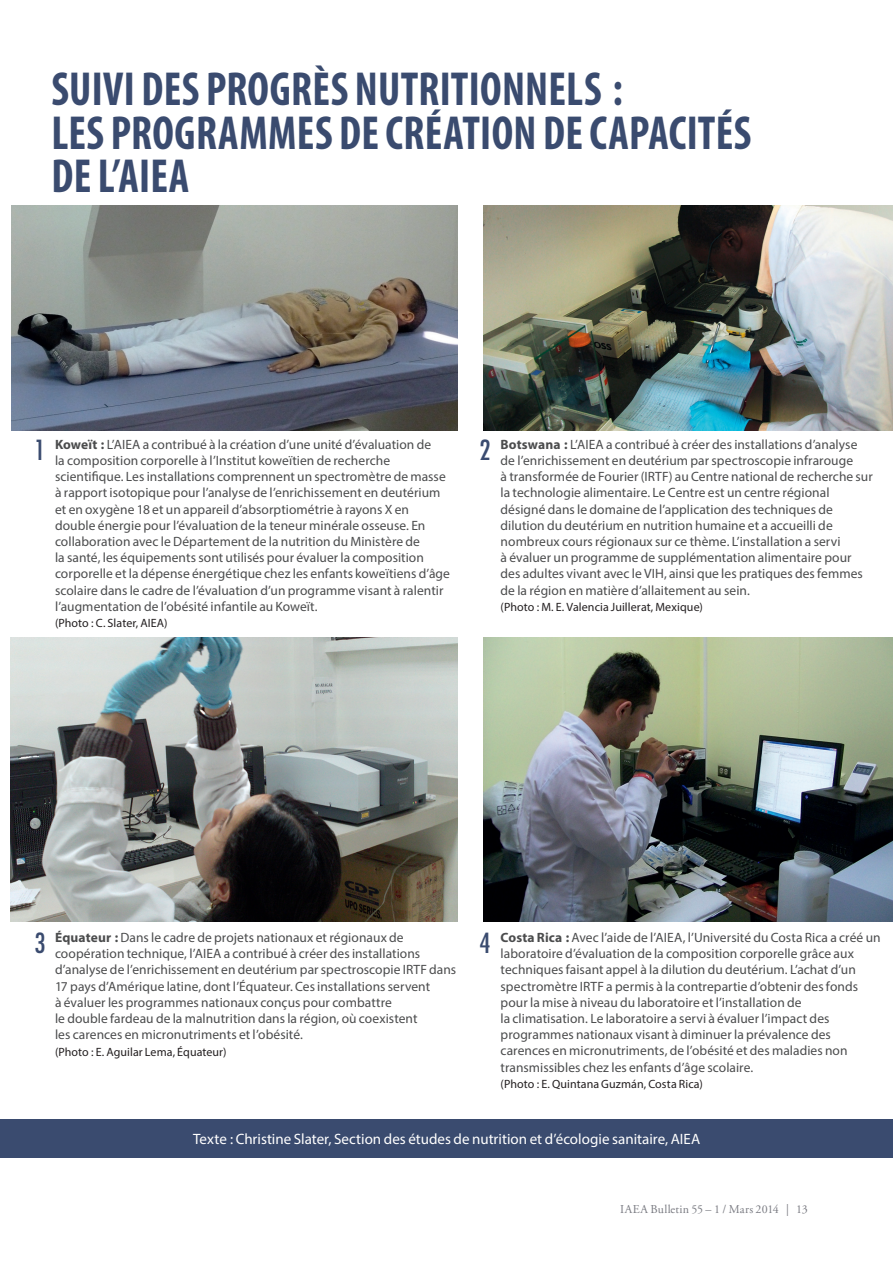
<style>
.page{position:relative;width:893px;height:1263px;background:#fff}
.page>*{position:absolute;margin:0;border:0;box-sizing:border-box;transform-origin:0 0}
.t1{font:700 condensed 48px/43.5px "Myriad Pro";letter-spacing:.005em;color:#3a4b6f;scale:.93 1}
.t2{font:condensed 27px "Futura";color:#3a4b6f}
.t3{font:15px "Myriad Pro";color:#fff}
.t4{font:13.5px/16.2px "Myriad Pro";letter-spacing:.005em;color:#4b4c4d}
.t5{font:12px "Myriad Pro";letter-spacing:.005em;color:#231f20}
.t6{font:12px "Adobe Garamond Pro";letter-spacing:.02em;color:#797a81}
.s1{font-weight:700}
</style>
<div class="page">
<img style="left:483px;top:637px;width:410px;height:284px">
<img style="left:11px;top:205px;width:446px;height:226px">
<img style="left:10px;top:637px;width:447px;height:284px">
<img style="left:483px;top:205px;width:410px;height:226px">
<div style="left:0;top:1119px;width:893px;height:39px;background:#3a4b6f"></div>
<h1 class="t1" style="left:51px;top:66px;width:754px">SUIVI DES PROGRÈS NUTRITIONNELS :<br>LES PROGRAMMES DE CRÉATION DE CAPACITÉS<br>DE L’AIEA</h1>
<p class="t4" style="left:55px;top:436px;width:396px"><span class="s1">Koweït :</span> L’AIEA a contribué à la création d’une unité d’évaluation de<br>la composition corporelle à l’Institut koweïtien de recherche scientifique. Les installations comprennent un spectromètre de masse à rapport isotopique pour l’analyse de l’enrichissement en deutérium et en oxygène 18 et un appareil d’absorptiométrie à rayons X en double énergie pour l’évaluation de la teneur minérale osseuse. En collaboration avec le Département de la nutrition du Ministère de<br>la santé, les équipements sont utilisés pour évaluer la composition corporelle et la dépense énergétique chez les enfants koweïtiens d’âge scolaire dans le cadre de l’évaluation d’un programme visant à ralentir l’augmentation de l’obésité infantile au Koweït.</p>
<p class="t5" style="left:55px;top:616px;width:114px">(Photo : C. Slater, AIEA)</p>
<h2 class="t2" style="left:35px;top:434px;width:13px">1</h2>
<h2 class="t2" style="left:480px;top:434px;width:13px">2</h2>
<p class="t4" style="left:501px;top:436px;width:374px"><span class="s1">Botswana :</span> L’AIEA a contribué à créer des installations d’analyse de l’enrichissement en deutérium par spectroscopie infrarouge<br>à transformée de Fourier (IRTF) au Centre national de recherche sur la technologie alimentaire. Le Centre est un centre régional désigné dans le domaine de l’application des techniques de dilution du deutérium en nutrition humaine et a accueilli de nombreux cours régionaux sur ce thème. L’installation a servi<br>à évaluer un programme de supplémentation alimentaire pour des adultes vivant avec le VIH, ainsi que les pratiques des femmes de la région en matière d’allaitement au sein.</p>
<p class="t5" style="left:501px;top:600px;width:204px">(Photo : M. E. Valencia Juillerat, Mexique)</p>
<p class="t4" style="left:55px;top:929px;width:403px"><span class="s1">Équateur :</span> Dans le cadre de projets nationaux et régionaux de coopération technique, l’AIEA a contribué à créer des installations d’analyse de l’enrichissement en deutérium par spectroscopie IRTF dans 17 pays d’Amérique latine, dont l’Équateur. Ces installations servent<br>à évaluer les programmes nationaux conçus pour combattre<br>le double fardeau de la malnutrition dans la région, où coexistent<br>les carences en micronutriments et l’obésité.</p>
<p class="t5" style="left:55px;top:1044px;width:173px">(Photo : E. Aguilar Lema, Équateur)</p>
<h2 class="t2" style="left:35px;top:927px;width:13px">3</h2>
<h2 class="t2" style="left:480px;top:927px;width:13px">4</h2>
<p class="t4" style="left:501px;top:929px;width:382px"><span class="s1">Costa Rica :</span> Avec l’aide de l’AIEA, l’Université du Costa Rica a créé un laboratoire d’évaluation de la composition corporelle grâce aux techniques faisant appel à la dilution du deutérium. L’achat d’un spectromètre IRTF a permis à la contrepartie d’obtenir des fonds pour la mise à niveau du laboratoire et l’installation de<br>la climatisation. Le laboratoire a servi à évaluer l’impact des programmes nationaux visant à diminuer la prévalence des carences en micronutriments, de l’obésité et des maladies non transmissibles chez les enfants d’âge scolaire.</p>
<p class="t5" style="left:501px;top:1077px;width:204px">(Photo : E. Quintana Guzmán, Costa Rica)</p>
<p class="t3" style="left:193px;top:1130px;width:509px">Texte : Christine Slater, Section des études de nutrition et d’écologie sanitaire, AIEA</p>
<p class="t6" style="left:620px;top:1201px;width:189px">IAEA Bulletin 55 – 1 / Mars 2014 | 13</p>
</div>
